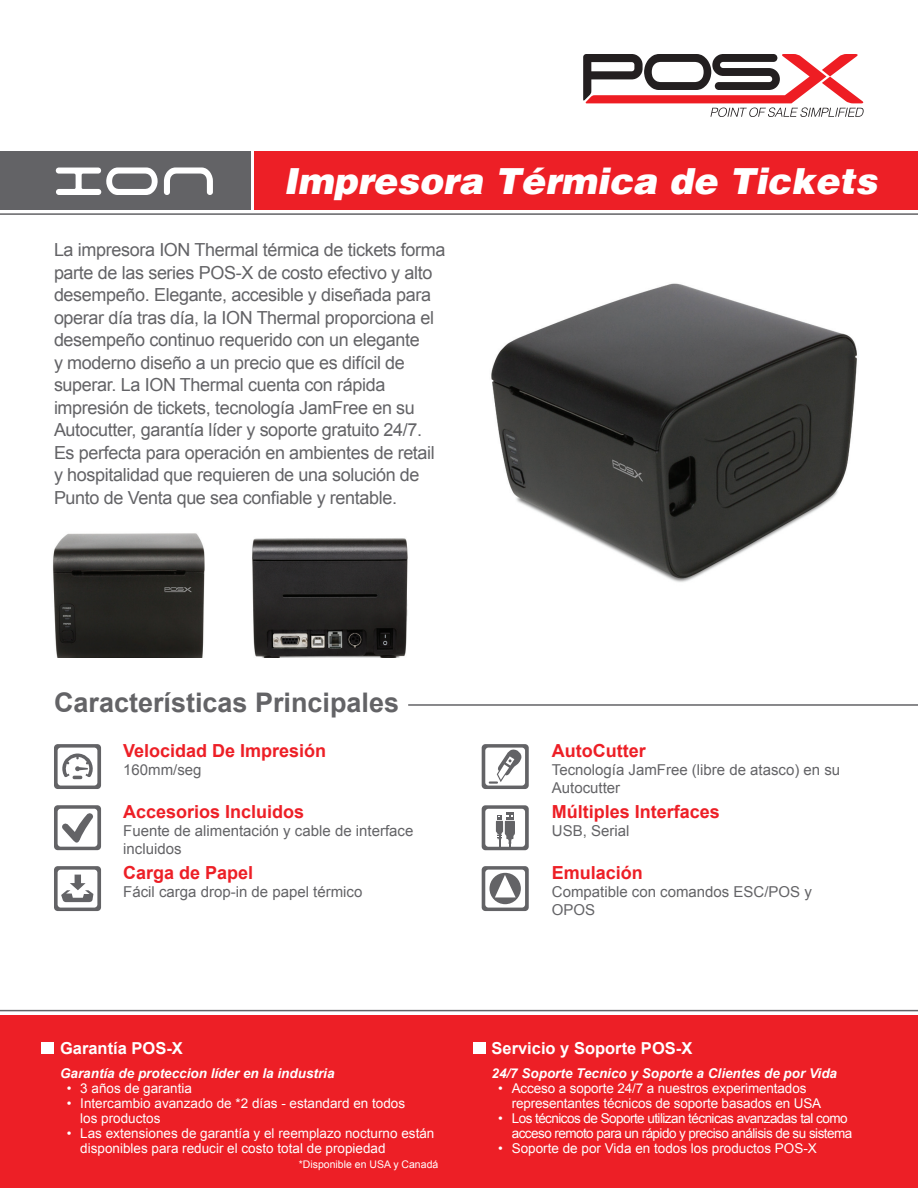
<style>
.page{position:relative;width:918px;height:1188px;background:#fff}
.page>*{position:absolute;margin:0;border:0;box-sizing:border-box;transform-origin:0 0}
.t1{font:italic 900 36px "Switzerland";color:#fff}
.t2{font:700 27px "Arial";color:#636366}
.t3{font:18px/22.5px "Arial";letter-spacing:-.02em;color:#636366}
.t4{font:700 18px "Arial";color:#ed1f26}
.t5{font:700 16.5px "Arial";color:#fff}
.t6{font:15px/18px "Arial";color:#636366}
.t7{font:13.5px/15px "Arial";color:#fff}
.t8{font:13.5px/15px "Arial";letter-spacing:-.04em;color:#fff}
.t9{font:italic 700 13.5px "Arial";color:#fff}
.t10{font:10.5px "Arial";color:#fff}
</style>
<div class="page">
<div style="left:0;top:152px;width:251px;height:58px;background:#636366"></div>
<div style="left:254px;top:152px;width:664px;height:58px;background:#ed1f26"></div>
<svg style="left:56px;top:167px;width:102px;height:28px"></svg>
<svg style="left:164px;top:167px;width:49px;height:28px"></svg>
<hr style="left:0;top:213px;width:918px;height:2px;background:#636366">
<svg style="left:583px;top:54px;width:281px;height:63px"></svg>
<div style="left:0;top:1015px;width:918px;height:173px;background:#ed1f26"></div>
<hr style="left:0;top:1010px;width:918px;height:1px;background:#636366">
<div style="left:42px;top:1042px;width:12px;height:12px;background:#fff"></div>
<div style="left:473px;top:1042px;width:13px;height:12px;background:#fff"></div>
<hr style="left:408px;top:704px;width:510px;height:2px;background:#636366">
<img style="left:491px;top:283px;width:366px;height:299px">
<img style="left:53px;top:533px;width:152px;height:125px">
<img style="left:252px;top:538px;width:156px;height:120px">
<svg style="left:54px;top:744px;width:47px;height:45px"></svg>
<svg style="left:54px;top:866px;width:47px;height:45px"></svg>
<svg style="left:482px;top:866px;width:47px;height:45px"></svg>
<svg style="left:482px;top:744px;width:47px;height:45px"></svg>
<svg style="left:54px;top:805px;width:47px;height:45px"></svg>
<svg style="left:482px;top:805px;width:47px;height:45px"></svg>
<h1 class="t1" style="left:284px;top:158px;width:595px">Impresora Térmica de Tickets</h1>
<p class="t3" style="left:54px;top:239px;width:393px">La impresora ION Thermal térmica de tickets forma parte de las series POS-X de costo efectivo y alto desempeño. Elegante, accesible y diseñada para operar día tras día, la ION Thermal proporciona el desempeño continuo requerido con un elegante<br>y moderno diseño a un precio que es difícil de superar. La ION Thermal cuenta con rápida impresión de tickets, tecnología JamFree en su Autocutter, garantía líder y soporte gratuito 24/7.<br>Es perfecta para operación en ambientes de retail y hospitalidad que requieren de una solución de Punto de Venta que sea confiable y rentable.</p>
<h2 class="t2" style="left:54px;top:685px;width:347px">Características Principales</h2>
<p class="t4" style="left:123px;top:739px;width:205px">Velocidad De Impresión</p>
<p class="t6" style="left:123px;top:761px;width:80px">160mm/seg</p>
<p class="t4" style="left:123px;top:800px;width:183px">Accesorios Incluidos</p>
<p class="t6" style="left:123px;top:822px;width:292px">Fuente de alimentación y cable de interface incluidos</p>
<p class="t4" style="left:123px;top:861px;width:132px">Carga de Papel</p>
<p class="t6" style="left:123px;top:883px;width:241px">Fácil carga drop-in de papel térmico</p>
<p class="t4" style="left:552px;top:739px;width:95px">AutoCutter</p>
<p class="t6" style="left:552px;top:761px;width:290px">Tecnología JamFree (libre de atasco) en su<br>Autocutter</p>
<p class="t4" style="left:552px;top:800px;width:170px">Múltiples Interfaces</p>
<p class="t6" style="left:552px;top:822px;width:79px">USB, Serial</p>
<p class="t4" style="left:552px;top:861px;width:93px">Emulación</p>
<p class="t6" style="left:552px;top:883px;width:262px">Compatible con comandos ESC/POS y<br>OPOS</p>
<p class="t5" style="left:60px;top:1038px;width:124px">Garantía POS-X</p>
<p class="t5" style="left:492px;top:1038px;width:202px">Servicio y Soporte POS-X</p>
<p class="t9" style="left:60px;top:1064px;width:276px">Garantía de proteccion líder en la industria</p>
<p class="t7" style="left:67px;top:1081px;width:127px">• 3 años de garantia</p>
<p class="t7" style="left:80px;top:1096px;width:326px;text-indent:-14px">• Intercambio avanzado de *2 días - estandard en todos los productos</p>
<p class="t7" style="left:80px;top:1126px;width:356px;text-indent:-14px">• Las extensiones de garantía y el reemplazo nocturno están disponibles para reducir el costo total de propiedad</p>
<p class="t9" style="left:492px;top:1064px;width:347px">24/7 Soporte Tecnico y Soporte a Clientes de por Vida</p>
<p class="t7" style="left:512px;top:1081px;width:311px;text-indent:-14px">• Acceso a soporte 24/7 a nuestros experimentados representantes técnicos de soporte basados en USA</p>
<p class="t8" style="left:512px;top:1111px;width:342px;text-indent:-14px">• Los técnicos de Soporte utilizan técnicas avanzadas tal como acceso remoto para un rápido y preciso análisis de su sistema</p>
<p class="t7" style="left:498px;top:1141px;width:320px">• Soporte de por Vida en todos los productos POS-X</p>
<p class="t10" style="left:299px;top:1158px;width:141px">*Disponible en USA y Canadá</p>
</div>
